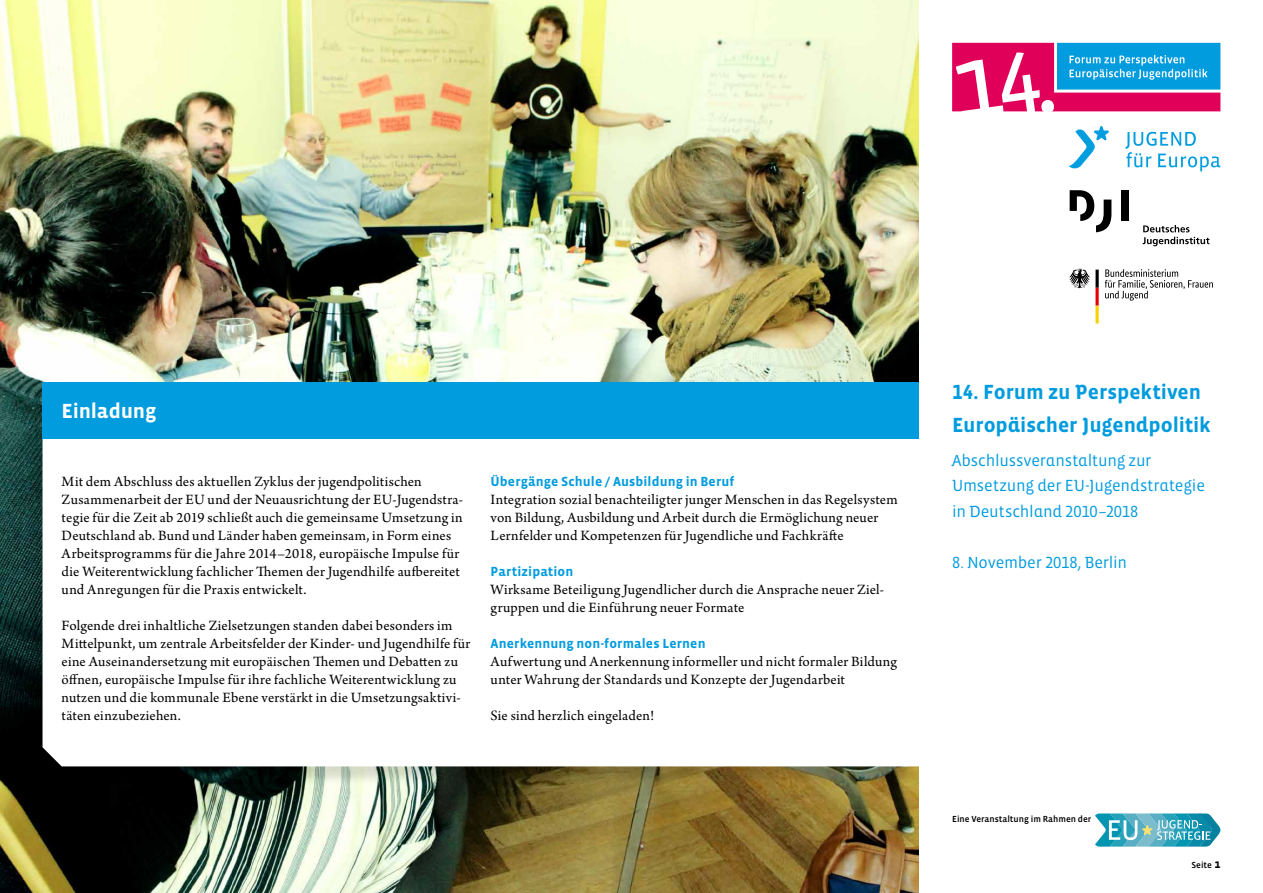
<style>
.page{position:relative;width:1263px;height:893px;background:#fff}
.page>*{position:absolute;margin:0;border:0;box-sizing:border-box;transform-origin:0 0}
.t1{font:120.75px "Vista Sans Reg";color:#fff}
.t2{font:700 21px/33px "Vista Sans Alt";letter-spacing:-.005em;color:#009cde}
.t3{font:700 21px "Vista Sans";letter-spacing:-.01em;color:#fff}
.t4{font:16.5px/25.5px "Vista Sans Alt";letter-spacing:-.01em;color:#009cde}
.t5{font:15px/18px "Arno Pro";letter-spacing:.01em;color:#000}
.t6{font:700 13.5px "Vista Sans";letter-spacing:.01em;color:#009cde}
.t7{font:9px "Vista Sans Med";color:#000}
.s1{font-family:"Vista Sans";font-weight:700;font-size:12px}
</style>
<div class="page">
<img style="left:0;top:0;width:918px;height:893px">
<div style="left:24px;top:441px;width:893px;height:344px;background:#000;opacity:.14"></div>
<svg style="left:43px;top:439px;width:875px;height:327px"></svg>
<div style="left:43px;top:382px;width:875px;height:57px;background:#009cde"></div>
<svg style="left:1095px;top:813px;width:125px;height:34px;background:#60b6c7"></svg>
<svg style="left:1069px;top:126px;width:40px;height:43px"></svg>
<svg style="left:1125px;top:132px;width:95px;height:39px"></svg>
<div style="left:1121px;top:190px;width:8px;height:31px;background:#000"></div>
<svg style="left:1070px;top:190px;width:41px;height:42px"></svg>
<svg style="left:1143px;top:225px;width:66px;height:21px"></svg>
<svg style="left:1105px;top:269px;width:108px;height:32px"></svg>
<svg style="left:1069px;top:269px;width:30px;height:54px"></svg>
<svg style="left:952px;top:43px;width:268px;height:69px;background:#914f97"></svg>
<h1 class="t1" style="left:1034px;top:10px;width:29px">.</h1>
<h2 class="t3" style="left:62px;top:400px;width:96px">Einladung</h2>
<p class="t5" style="left:62px;top:473px;width:403px">Mit dem Abschluss des aktuellen Zyklus der jugendpolitischen Zusammenarbeit der EU und der Neuausrichtung der EU-Jugendstra&shy;tegie für die Zeit ab 2019 schließt auch die gemeinsame Umsetzung in Deutschland ab. Bund und Länder haben gemeinsam, in Form eines Arbeitsprogramms für die Jahre 2014–2018, europäische Impulse für die Weiterentwicklung fachlicher Themen der Jugendhilfe aufbereitet und Anregungen für die Praxis entwickelt.</p>
<p class="t5" style="left:62px;top:617px;width:410px">Folgende drei inhaltliche Zielsetzungen standen dabei besonders im Mittelpunkt, um zentrale Arbeitsfelder der Kinder- und Jugendhilfe für eine Auseinandersetzung mit europäischen Themen und Debatten zu öffnen, europäische Impulse für ihre fachliche Weiterentwicklung zu nutzen und die kommunale Ebene verstärkt in die Umsetzungsaktivi&shy;täten einzubeziehen.</p>
<p class="t6" style="left:491px;top:475px;width:245px">Übergänge Schule / Ausbildung in Beruf</p>
<p class="t5" style="left:491px;top:491px;width:408px">Integration sozial benachteiligter junger Menschen in das Regelsystem von Bildung, Ausbildung und Arbeit durch die Ermöglichung neuer<br>Lernfelder und Kompetenzen für Jugendliche und Fachkräfte</p>
<p class="t6" style="left:491px;top:565px;width:84px">Partizipation</p>
<p class="t5" style="left:491px;top:581px;width:395px">Wirksame Beteiligung Jugendlicher durch die Ansprache neuer Ziel&shy;gruppen und die Einführung neuer Formate</p>
<p class="t6" style="left:491px;top:637px;width:216px">Anerkennung non-formales Lernen</p>
<p class="t5" style="left:491px;top:653px;width:408px">Aufwertung und Anerkennung informeller und nicht formaler Bildung unter Wahrung der Standards und Konzepte der Jugendarbeit</p>
<p class="t5" style="left:491px;top:707px;width:165px">Sie sind herzlich eingeladen!</p>
<h2 class="t2" style="left:952px;top:376px;width:260px">14. Forum zu Perspektiven<br>Europäischer Jugendpolitik</h2>
<p class="t4" style="left:952px;top:448px;width:254px">Abschlussveranstaltung zur<br>Umsetzung der EU-Jugendstrategie in Deutschland 2010–2018</p>
<p class="t4" style="left:952px;top:550px;width:176px">8. November 2018, Berlin</p>
<p class="t7" style="left:952px;top:814px;width:141px">Eine Veranstaltung im Rahmen der</p>
<p class="t7" style="left:1191px;top:860px;width:30px">Seite <span class="s1">1</span></p>
</div>
